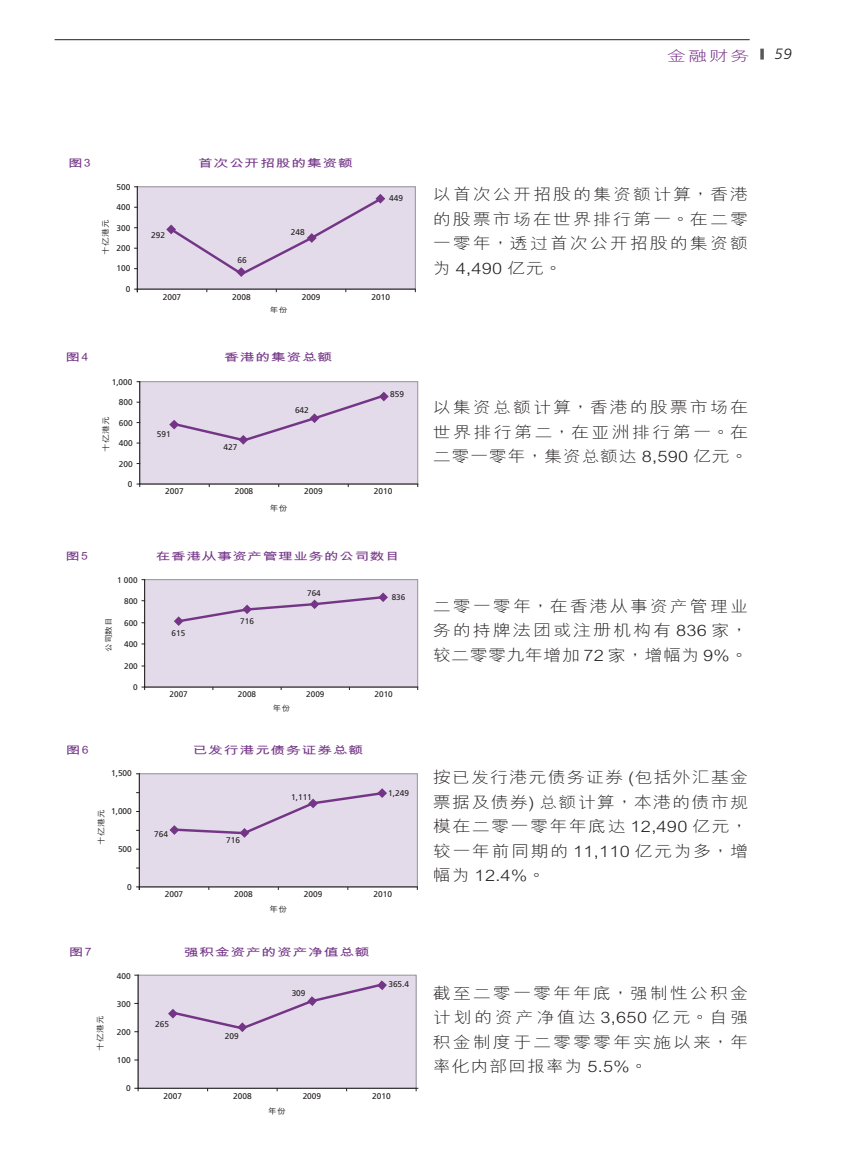
<style>
.page{position:relative;width:844px;height:1166px;background:#fff}
.page>*{position:absolute;margin:0;border:0;box-sizing:border-box;transform-origin:0 0}
.t1{font:300 15.75px/24.5px "M Hei HKS";letter-spacing:.105em;color:#231f20;text-align:justify;scale:1.15 1}
.t2{font:italic 300 14.88px "Frutiger";color:#231f20}
.t3{font:300 14px "M Hei HKS";color:#6b1f7e;scale:1.4 1}
.t4{font:10.85px "M Hei HKS Bold E Ten B5 H";letter-spacing:.03em;color:#743587;scale:1.4 1}
.t5{font:10.67px "M Hei HKS Bold E Ten B5 H";letter-spacing:.03em;color:#743587;scale:1.4 1}
.t6{font:8.4px "Frutiger LT Std";color:#231f20}
.t7{font:8.22px "Frutiger LT Std";color:#231f20}
.t8{font:7.88px "M Hei HKS Medium E Ten B5 H";letter-spacing:.03em;color:#231f20;scale:1.11 1}
.t9{font:7.7px "M Hei HKS Medium E Ten B5 H";letter-spacing:.03em;color:#231f20;scale:1.11 1}
</style>
<div class="page">
<hr style="left:55px;top:39px;width:694px;height:1px;background:#231f20">
<svg style="left:760px;top:49px;width:3px;height:11px"></svg>
<div style="left:137px;top:187px;width:278px;height:102px;background:#e4dbea"></div>
<div style="left:137px;top:186px;width:278px;height:104px;border:1px solid #939598"></div>
<hr style="left:137px;top:187px;width:1px;height:102px;background:#231f20">
<hr style="left:137px;top:289px;width:278px;height:1px;background:#231f20">
<svg style="left:166px;top:194px;width:219px;height:83px"></svg>
<div style="left:140px;top:382px;width:277px;height:102px;background:#e4dbea"></div>
<div style="left:139px;top:381px;width:279px;height:103px;border:1px solid #939598"></div>
<hr style="left:139px;top:382px;width:1px;height:102px;background:#231f20">
<hr style="left:140px;top:483px;width:277px;height:1px;background:#231f20">
<svg style="left:169px;top:392px;width:219px;height:53px"></svg>
<div style="left:145px;top:580px;width:272px;height:107px;background:#e4dbea"></div>
<div style="left:144px;top:579px;width:274px;height:108px;border:1px solid #939598"></div>
<hr style="left:144px;top:580px;width:1px;height:107px;background:#231f20">
<hr style="left:145px;top:686px;width:272px;height:1px;background:#231f20">
<svg style="left:174px;top:592px;width:214px;height:34px"></svg>
<div style="left:139px;top:774px;width:278px;height:113px;background:#e4dbea"></div>
<div style="left:139px;top:773px;width:278px;height:114px;border:1px solid #939598"></div>
<hr style="left:139px;top:774px;width:1px;height:113px;background:#231f20">
<hr style="left:139px;top:886px;width:278px;height:1px;background:#231f20">
<svg style="left:169px;top:788px;width:218px;height:50px"></svg>
<div style="left:138px;top:975px;width:278px;height:113px;background:#e4dbea"></div>
<div style="left:138px;top:974px;width:278px;height:115px;border:1px solid #939598"></div>
<hr style="left:138px;top:975px;width:1px;height:113px;background:#231f20">
<hr style="left:138px;top:1088px;width:279px;height:1px;background:#231f20">
<svg style="left:168px;top:980px;width:219px;height:52px"></svg>
<p class="t3" style="left:666px;top:51px;width:61px">金融財務</p>
<p class="t2" style="left:774px;top:48px;width:19px">59</p>
<p class="t4" style="left:68px;top:159px;width:18px">圖3</p>
<p class="t4" style="left:198px;top:159px;width:112px">首次公開招股的集資額</p>
<p class="t6" style="left:116px;top:182px;width:15px">500</p>
<p class="t6" style="left:116px;top:203px;width:15px">400</p>
<p class="t8" style="left:102px;top:255px;width:34px;rotate:-90deg">十億港元</p>
<p class="t6" style="left:116px;top:223px;width:15px">300</p>
<p class="t6" style="left:116px;top:243px;width:15px">200</p>
<p class="t6" style="left:116px;top:264px;width:15px">100</p>
<p class="t6" style="left:151px;top:230px;width:15px">292</p>
<p class="t6" style="left:237px;top:255px;width:11px">66</p>
<p class="t6" style="left:291px;top:227px;width:15px">248</p>
<p class="t6" style="left:389px;top:194px;width:15px">449</p>
<p class="t6" style="left:126px;top:284px;width:6px">0</p>
<p class="t4" style="left:66px;top:353px;width:18px">圖4</p>
<p class="t6" style="left:112px;top:377px;width:22px">1,000</p>
<p class="t8" style="left:103px;top:452px;width:34px;rotate:-90deg">十億港元</p>
<p class="t6" style="left:119px;top:398px;width:15px">800</p>
<p class="t6" style="left:119px;top:418px;width:15px">600</p>
<p class="t6" style="left:119px;top:438px;width:15px">400</p>
<p class="t6" style="left:119px;top:459px;width:15px">200</p>
<p class="t6" style="left:128px;top:479px;width:6px">0</p>
<p class="t6" style="left:163px;top:292px;width:20px">2007</p>
<p class="t6" style="left:232px;top:292px;width:20px">2008</p>
<p class="t6" style="left:302px;top:292px;width:20px">2009</p>
<p class="t6" style="left:371px;top:292px;width:20px">2010</p>
<p class="t8" style="left:270px;top:307px;width:17px">年份</p>
<p class="t6" style="left:157px;top:429px;width:15px">591</p>
<p class="t4" style="left:224px;top:353px;width:79px">香港的集資總額</p>
<p class="t6" style="left:223px;top:442px;width:15px">427</p>
<p class="t6" style="left:295px;top:406px;width:15px">642</p>
<p class="t6" style="left:390px;top:389px;width:15px">859</p>
<p class="t6" style="left:165px;top:487px;width:20px">2007</p>
<p class="t6" style="left:235px;top:487px;width:20px">2008</p>
<p class="t6" style="left:304px;top:487px;width:20px">2009</p>
<p class="t6" style="left:374px;top:487px;width:20px">2010</p>
<p class="t8" style="left:270px;top:505px;width:17px">年份</p>
<p class="t5" style="left:65px;top:551px;width:18px">圖5</p>
<p class="t5" style="left:156px;top:552px;width:176px">在香港從事資產管理業務的公司數目</p>
<p class="t7" style="left:117px;top:575px;width:22px">1 000</p>
<p class="t9" style="left:106px;top:652px;width:33px;rotate:-90deg">公司數目</p>
<p class="t7" style="left:124px;top:596px;width:15px">800</p>
<p class="t7" style="left:124px;top:618px;width:15px">600</p>
<p class="t7" style="left:124px;top:639px;width:15px">400</p>
<p class="t7" style="left:124px;top:661px;width:15px">200</p>
<p class="t7" style="left:133px;top:683px;width:6px">0</p>
<p class="t4" style="left:66px;top:745px;width:18px">圖6</p>
<p class="t6" style="left:111px;top:768px;width:22px">1,500</p>
<p class="t6" style="left:111px;top:806px;width:22px">1,000</p>
<p class="t8" style="left:98px;top:845px;width:34px;rotate:-90deg">十億港元</p>
<p class="t6" style="left:118px;top:844px;width:15px">500</p>
<p class="t6" style="left:127px;top:882px;width:6px">0</p>
<p class="t4" style="left:69px;top:948px;width:18px">圖7</p>
<p class="t8" style="left:97px;top:1051px;width:34px;rotate:-90deg">十億港元</p>
<p class="t6" style="left:117px;top:971px;width:15px">400</p>
<p class="t6" style="left:117px;top:999px;width:15px">300</p>
<p class="t6" style="left:117px;top:1027px;width:15px">200</p>
<p class="t6" style="left:117px;top:1055px;width:15px">100</p>
<p class="t6" style="left:126px;top:1083px;width:6px">0</p>
<p class="t7" style="left:171px;top:628px;width:15px">615</p>
<p class="t7" style="left:240px;top:616px;width:15px">716</p>
<p class="t7" style="left:307px;top:588px;width:15px">764</p>
<p class="t7" style="left:391px;top:592px;width:15px">836</p>
<p class="t7" style="left:169px;top:690px;width:20px">2007</p>
<p class="t7" style="left:238px;top:690px;width:20px">2008</p>
<p class="t7" style="left:306px;top:690px;width:20px">2009</p>
<p class="t7" style="left:374px;top:690px;width:20px">2010</p>
<p class="t9" style="left:273px;top:706px;width:17px">年份</p>
<p class="t6" style="left:154px;top:829px;width:15px">764</p>
<p class="t4" style="left:193px;top:746px;width:123px">已發行港元債務證券總額</p>
<p class="t6" style="left:226px;top:835px;width:15px">716</p>
<p class="t6" style="left:291px;top:792px;width:22px">1,111</p>
<p class="t6" style="left:388px;top:788px;width:22px">1,249</p>
<p class="t6" style="left:165px;top:889px;width:20px">2007</p>
<p class="t6" style="left:234px;top:889px;width:20px">2008</p>
<p class="t6" style="left:304px;top:889px;width:20px">2009</p>
<p class="t6" style="left:373px;top:889px;width:20px">2010</p>
<p class="t8" style="left:269px;top:906px;width:17px">年份</p>
<p class="t6" style="left:155px;top:1019px;width:15px">265</p>
<p class="t4" style="left:184px;top:948px;width:134px">強積金資產的資產淨值總額</p>
<p class="t6" style="left:225px;top:1031px;width:15px">209</p>
<p class="t6" style="left:291px;top:988px;width:15px">309</p>
<p class="t6" style="left:388px;top:979px;width:22px">365.4</p>
<p class="t6" style="left:163px;top:1091px;width:20px">2007</p>
<p class="t6" style="left:233px;top:1091px;width:20px">2008</p>
<p class="t6" style="left:302px;top:1091px;width:20px">2009</p>
<p class="t6" style="left:372px;top:1091px;width:20px">2010</p>
<p class="t8" style="left:268px;top:1108px;width:17px">年份</p>
<p class="t1" style="left:433px;top:184px;width:275px">以首次公開招股的集資額計算，香港的股票市場在世界排行第一。在二零一零年，透過首次公開招股的集資額為 4,490 億元。</p>
<p class="t1" style="left:433px;top:397px;width:275px">以集資總額計算，香港的股票市場在世界排行第二，在亞洲排行第一。在二零一零年，集資總額達 8,590 億元。</p>
<p class="t1" style="left:433px;top:595px;width:275px">二零一零年，在香港從事資產管理業務的持牌法團或註冊機構有 836 家，較二零零九年增加 72 家，增幅為 9%。</p>
<p class="t1" style="left:433px;top:767px;width:275px">按已發行港元債務證券 (包括外匯基金票據及債券) 總額計算，本港的債市規模在二零一零年年底達 12,490 億元，較一年前同期的 11,110 億元為多，增幅為 12.4%。</p>
<p class="t1" style="left:433px;top:983px;width:275px">截至二零一零年年底，強制性公積金計劃的資產淨值達 3,650 億元。自強積金制度於二零零零年實施以來，年率化內部回報率為 5.5%。</p>
</div>
